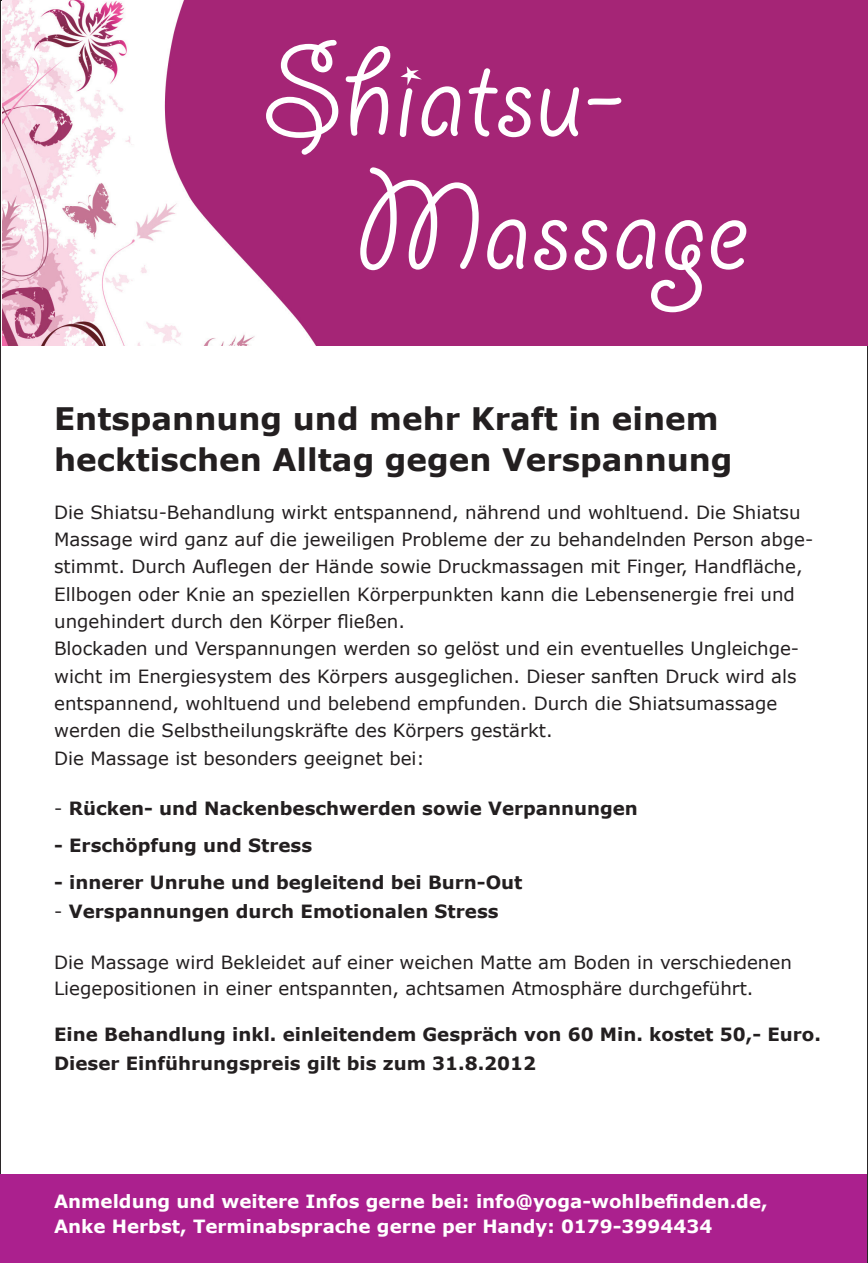
<style>
.page{position:relative;width:868px;height:1263px;background:#fff}
.page>*{position:absolute;margin:0;border:0;box-sizing:border-box;transform-origin:0 0}
.t1{font:141.08px/133px "Giddyup Std";color:#fff}
.t2{font:700 31.05px/40.9px "Verdana";color:#231f20}
.t3{font:18.22px/27.4px "Verdana";color:#231f20}
.t4{font:700 18.22px/29.2px "Verdana";color:#231f20}
.t5{font:700 18.22px/25.4px "Verdana";color:#fff}
.s1{font-weight:400}
</style>
<div class="page">
<div style="left:1px;top:1175px;width:866px;height:88px;background:#ab208e"></div>
<img style="left:2px;top:0;width:762px;height:345px">
<div style="left:764px;top:0;width:103px;height:345px;background:#a52576"></div>
<h1 class="t1" style="left:357px;top:33px;width:392px;text-indent:-96px">Shiatsu-<br>Massage</h1>
<h2 class="t2" style="left:54px;top:397px;width:680px">Entspannung und mehr Kraft in einem hecktischen Alltag gegen Verspannung</h2>
<p class="t3" style="left:54px;top:498px;width:760px">Die Shiatsu-Behandlung wirkt entspannend, nährend und wohltuend. Die Shiatsu Massage wird ganz auf die jeweiligen Probleme der zu behandelnden Person abge&shy;stimmt. Durch Auflegen der Hände sowie Druckmassagen mit Finger, Handfläche, Ellbogen oder Knie an speziellen Körperpunkten kann die Lebensenergie frei und ungehindert durch den Körper fließen.<br>Blockaden und Verspannungen werden so gelöst und ein eventuelles Ungleichge&shy;wicht im Energiesystem des Körpers ausgeglichen. Dieser sanften Druck wird als entspannend, wohltuend und belebend empfunden. Durch die Shiatsumassage werden die Selbstheilungskräfte des Körpers gestärkt.<br>Die Massage ist besonders geeignet bei:</p>
<p class="t4" style="left:54px;top:793px;width:585px"><span class="s1">-</span> Rücken- und Nackenbeschwerden sowie Verpannungen</p>
<p class="t4" style="left:54px;top:830px;width:259px">- Erschöpfung und Stress</p>
<p class="t4" style="left:54px;top:867px;width:470px">- innerer Unruhe und begleitend bei Burn-Out</p>
<p class="t4" style="left:54px;top:896px;width:446px"><span class="s1">-</span> Verspannungen durch Emotionalen Stress</p>
<p class="t3" style="left:54px;top:949px;width:739px;line-height:25.4px">Die Massage wird Bekleidet auf einer weichen Matte am Boden in verschiedenen<br>Liegepositionen in einer entspannten, achtsamen Atmosphäre durchgeführt.</p>
<p class="t4" style="left:54px;top:1019px;width:768px">Eine Behandlung inkl. einleitendem Gespräch von 60 Min. kostet 50,- Euro.<br>Dieser Einführungspreis gilt bis zum 31.8.2012</p>
<p class="t5" style="left:54px;top:1188px;width:715px">Anmeldung und weitere Infos gerne bei: info@yoga-wohlbefinden.de,<br>Anke Herbst, Terminabsprache gerne per Handy: 0179-3994434</p>
</div>
